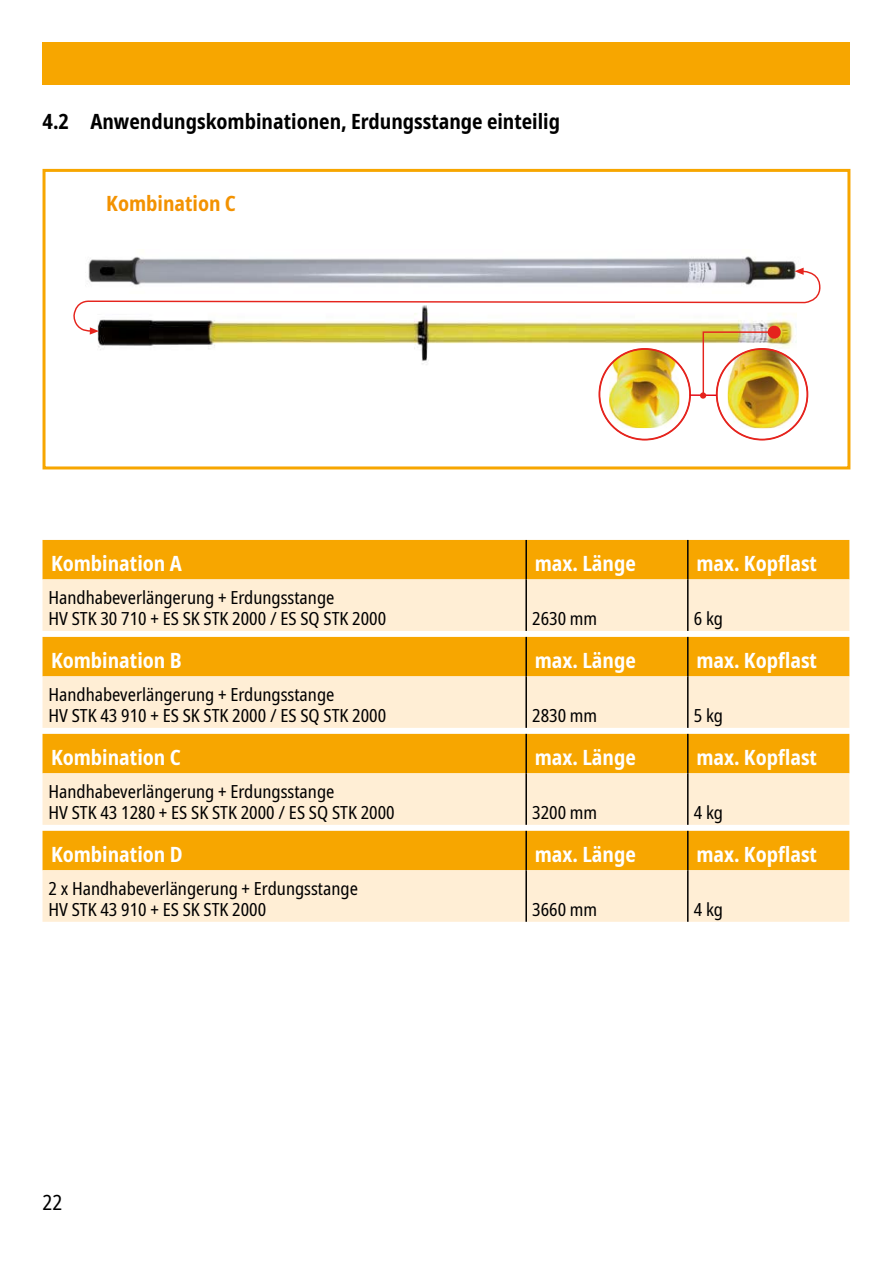
<style>
.page{position:relative;width:893px;height:1263px;background:#fff}
.page>*{position:absolute;margin:0;border:0;box-sizing:border-box;transform-origin:0 0}
.t1{font:700 condensed 21px "Noto Sans";color:#fff}
.t2{font:700 condensed 21px "Noto Sans";color:#000}
.t3{font:700 condensed 21px "Noto Sans";color:#f39200}
.t4{font:condensed 21px "Noto Sans";color:#000}
.t5{font:condensed 18px/21px "Noto Sans";color:#000}
</style>
<div class="page">
<div style="left:43px;top:43px;width:807px;height:42px;background:#f7a600"></div>
<img style="left:88px;top:256px;width:708px;height:14px">
<img style="left:97px;top:338px;width:700px;height:30px">
<svg style="left:794px;top:268px;width:10px;height:2px"></svg>
<svg style="left:73px;top:270px;width:748px;height:68px"></svg>
<img style="left:728px;top:349px;width:71px;height:79px">
<img style="left:609px;top:349px;width:70px;height:79px">
<div style="left:598px;top:348px;width:93px;height:92px;border:2px solid #e5241d;border-radius:50%"></div>
<hr style="left:690px;top:394px;width:26px;height:2px;background:#e30613">
<div style="left:700px;top:392px;width:6px;height:7px;background:#e5241d;border-radius:50%"></div>
<div style="left:768px;top:326px;width:13px;height:13px;background:#e5241d;border-radius:50%"></div>
<img style="left:702px;top:331px;width:73px;height:67px">
<div style="left:43px;top:169px;width:807px;height:300px;border:3px solid #f7a600"></div>
<svg style="left:43px;top:540px;width:806px;height:91px;background:#fbcf79"></svg>
<hr style="left:525px;top:540px;width:2px;height:39px;background:#000">
<hr style="left:687px;top:540px;width:2px;height:39px;background:#000">
<hr style="left:525px;top:579px;width:2px;height:52px;background:#000">
<hr style="left:687px;top:579px;width:2px;height:52px;background:#000">
<svg style="left:43px;top:637px;width:806px;height:91px;background:#fbcf79"></svg>
<hr style="left:525px;top:637px;width:2px;height:39px;background:#000">
<hr style="left:687px;top:637px;width:2px;height:39px;background:#000">
<hr style="left:525px;top:676px;width:2px;height:52px;background:#000">
<hr style="left:687px;top:676px;width:2px;height:52px;background:#000">
<svg style="left:43px;top:734px;width:806px;height:91px;background:#fbcf79"></svg>
<hr style="left:525px;top:734px;width:2px;height:39px;background:#000">
<hr style="left:687px;top:734px;width:2px;height:39px;background:#000">
<hr style="left:525px;top:773px;width:2px;height:52px;background:#000">
<hr style="left:687px;top:773px;width:2px;height:52px;background:#000">
<svg style="left:43px;top:831px;width:806px;height:91px;background:#fbcf79"></svg>
<hr style="left:525px;top:831px;width:2px;height:39px;background:#000">
<hr style="left:687px;top:831px;width:2px;height:39px;background:#000">
<hr style="left:525px;top:870px;width:2px;height:52px;background:#000">
<hr style="left:687px;top:870px;width:2px;height:52px;background:#000">
<p class="t2" style="left:43px;top:106px;width:519px">4.2 Anwendungskombinationen, Erdungsstange einteilig</p>
<p class="t3" style="left:106px;top:188px;width:131px">Kombination C</p>
<p class="t1" style="left:51px;top:548px;width:132px">Kombination A</p>
<p class="t1" style="left:535px;top:548px;width:103px">max. Länge</p>
<p class="t1" style="left:696px;top:548px;width:122px">max. Kopflast</p>
<p class="t5" style="left:49px;top:587px;width:339px">Handhabeverlängerung + Erdungsstange<br>HV STK 30 710 + ES SK STK 2000 / ES SQ STK 2000</p>
<p class="t5" style="left:532px;top:608px;width:67px">2630 mm</p>
<p class="t5" style="left:694px;top:608px;width:31px">6 kg</p>
<p class="t1" style="left:51px;top:645px;width:132px">Kombination B</p>
<p class="t1" style="left:535px;top:645px;width:103px">max. Länge</p>
<p class="t1" style="left:696px;top:645px;width:122px">max. Kopflast</p>
<p class="t5" style="left:49px;top:684px;width:339px">Handhabeverlängerung + Erdungsstange<br>HV STK 43 910 + ES SK STK 2000 / ES SQ STK 2000</p>
<p class="t5" style="left:532px;top:705px;width:67px">2830 mm</p>
<p class="t5" style="left:694px;top:705px;width:31px">5 kg</p>
<p class="t1" style="left:51px;top:742px;width:131px">Kombination C</p>
<p class="t1" style="left:535px;top:742px;width:103px">max. Länge</p>
<p class="t1" style="left:696px;top:742px;width:122px">max. Kopflast</p>
<p class="t5" style="left:49px;top:781px;width:348px">Handhabeverlängerung + Erdungsstange<br>HV STK 43 1280 + ES SK STK 2000 / ES SQ STK 2000</p>
<p class="t5" style="left:532px;top:802px;width:67px">3200 mm</p>
<p class="t5" style="left:694px;top:802px;width:31px">4 kg</p>
<p class="t1" style="left:51px;top:839px;width:133px">Kombination D</p>
<p class="t1" style="left:535px;top:839px;width:103px">max. Länge</p>
<p class="t1" style="left:696px;top:839px;width:122px">max. Kopflast</p>
<p class="t5" style="left:49px;top:878px;width:311px">2 x Handhabeverlängerung + Erdungsstange<br>HV STK 43 910 + ES SK STK 2000</p>
<p class="t5" style="left:532px;top:899px;width:67px">3660 mm</p>
<p class="t5" style="left:694px;top:899px;width:31px">4 kg</p>
<p class="t4" style="left:43px;top:1187px;width:21px">22</p>
</div>
